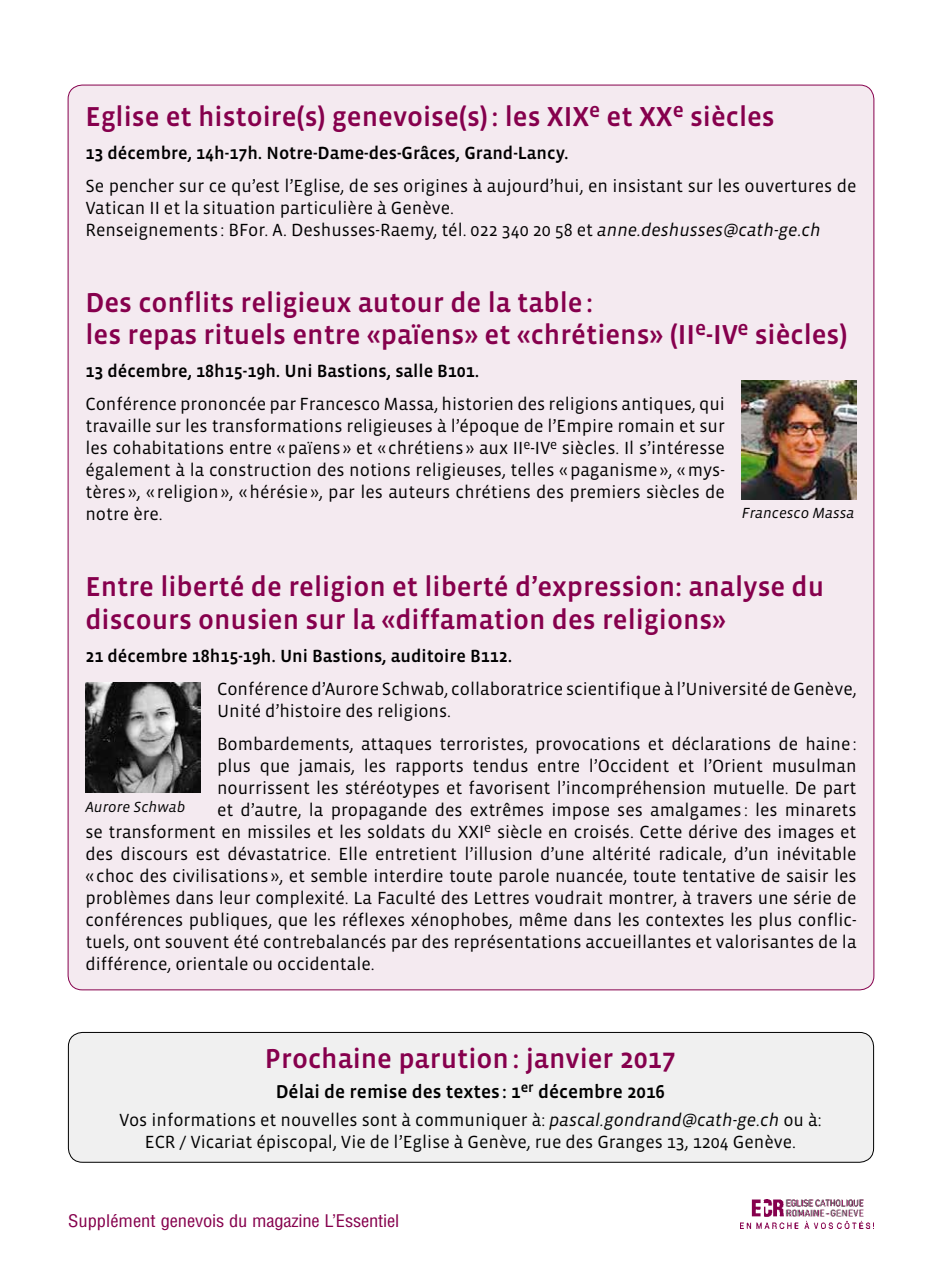
<style>
.page{position:relative;width:942px;height:1276px;background:#fff}
.page>*{position:absolute;margin:0;border:0;box-sizing:border-box;transform-origin:0 0}
.t1{font:28px/32px "Vista Sans Med";color:#86004d}
.t2{font:19px "Vista Sans Med";color:#000}
.t3{font:18px/22px "Vista Sans";color:#000}
.t4{font:18px "Vista Sans Med";color:#000}
.t5{font:condensed 17px "Helvetica";letter-spacing:-.01em;color:#86004d;scale:1.09 1}
.t6{font:italic 15px "Vista Sans";color:#000}
.s1{font-style:italic}
</style>
<div class="page">
<img style="left:751px;top:1199px;width:33px;height:18px">
<img style="left:785px;top:1199px;width:79px;height:18px">
<img style="left:740px;top:1220px;width:131px;height:8px">
<div style="left:68px;top:1032px;width:805px;height:130px;background:#f0f0f0;border-radius:14px"></div>
<div style="left:68px;top:1032px;width:805px;height:130px;border:1px solid #000;border-radius:14px"></div>
<div style="left:68px;top:85px;width:805px;height:905px;background:#f4eaf0;border-radius:14px"></div>
<img style="left:741px;top:381px;width:115px;height:119px">
<img style="left:85px;top:683px;width:115px;height:110px">
<h1 class="t1" style="left:85px;top:101px;width:690px">Eglise et histoire(s) genevoise(s): les XIX<sup>e</sup> et XX<sup>e</sup> siècles</h1>
<p class="t4" style="left:85px;top:144px;width:484px">13 décembre, 14h-17h. Notre-Dame-des-Grâces, Grand-Lancy.</p>
<p class="t3" style="left:85px;top:176px;width:772px">Se pencher sur ce qu’est l’Eglise, de ses origines à aujourd’hui, en insistant sur les ouvertures de<br>Vatican II et la situation particulière à Genève.<br>Renseignements : BFor. A. Deshusses-Raemy, tél. 022 340 20 58 et <span class="s1">anne.deshusses@cath-ge.ch</span></p>
<h1 class="t1" style="left:85px;top:287px;width:763px">Des conflits religieux autour de la table:<br>les repas rituels entre «païens» et «chrétiens» (II<sup>e</sup>-IV<sup>e</sup> siècles)</h1>
<p class="t4" style="left:85px;top:362px;width:395px">13 décembre, 18h15-19h. Uni Bastions, salle B101.</p>
<p class="t3" style="left:85px;top:394px;width:640px;text-align:justify">Conférence prononcée par Francesco Massa, historien des religions antiques, qui travaille sur les transformations religieuses à l’époque de l’Empire romain et sur les cohabitations entre «païens » et « chrétiens » aux II<sup>e</sup>-IV<sup>e</sup> siècles. Il s’intéresse également à la construction des notions religieuses, telles «paganisme», «mys&shy;tères », « religion», «hérésie», par les auteurs chrétiens des premiers siècles de notre ère.</p>
<p class="t6" style="left:741px;top:506px;width:114px">Francesco Massa</p>
<h1 class="t1" style="left:85px;top:571px;width:740px">Entre liberté de religion et liberté d’expression: analyse du discours onusien sur la «diffamation des religions»</h1>
<p class="t4" style="left:85px;top:646px;width:428px">21 décembre 18h15-19h. Uni Bastions, auditoire B112.</p>
<p class="t3" style="left:217px;top:678px;width:640px">Conférence d’Aurore Schwab, collaboratrice scientifique à l’Université de Genève,<br>Unité d’histoire des religions.</p>
<p class="t3" style="left:217px;top:733px;width:640px">Bombardements, attaques terroristes, provocations et déclarations de haine:</p>
<p class="t3" style="left:217px;top:755px;width:640px">plus que jamais, les rapports tendus entre l’Occident et l’Orient musulman</p>
<p class="t3" style="left:217px;top:777px;width:640px">nourrissent les stéréotypes et favorisent l’incompréhension mutuelle. De part</p>
<p class="t3" style="left:217px;top:799px;width:640px">et d’autre, la propagande des extrêmes impose ses amalgames : les minarets</p>
<p class="t3" style="left:85px;top:821px;width:772px">se transforment en missiles et les soldats du XXI<sup>e</sup> siècle en croisés. Cette dérive des images et</p>
<p class="t3" style="left:85px;top:843px;width:772px">des discours est dévastatrice. Elle entretient l’illusion d’une altérité radicale, d’un inévitable</p>
<p class="t3" style="left:85px;top:865px;width:772px">« choc des civilisations », et semble interdire toute parole nuancée, toute tentative de saisir les</p>
<p class="t3" style="left:85px;top:887px;width:772px">problèmes dans leur complexité. La Faculté des Lettres voudrait montrer, à travers une série de</p>
<p class="t3" style="left:85px;top:909px;width:772px">conférences publiques, que les réflexes xénophobes, même dans les contextes les plus conflic-</p>
<p class="t3" style="left:85px;top:931px;width:772px">tuels, ont souvent été contrebalancés par des représentations accueillantes et valorisantes de la</p>
<p class="t3" style="left:85px;top:953px;width:290px">différence, orientale ou occidentale.</p>
<p class="t6" style="left:85px;top:799px;width:102px">Aurore Schwab</p>
<h1 class="t1" style="left:265px;top:1043px;width:412px">Prochaine parution: janvier 2017</h1>
<p class="t2" style="left:276px;top:1082px;width:390px">Délai de remise des textes : 1<sup>er</sup> décembre 2016</p>
<p class="t3" style="left:119px;top:1109px;width:703px;text-align:center">Vos informations et nouvelles sont à communiquer à: <span class="s1">pascal.gondrand@cath-ge.ch</span> ou à:<br>ECR / Vicariat épiscopal, Vie de l’Eglise à Genève, rue des Granges 13, 1204 Genève.</p>
<p class="t5" style="left:68px;top:1210px;width:305px">Supplément genevois du magazine L’Essentiel</p>
</div>
